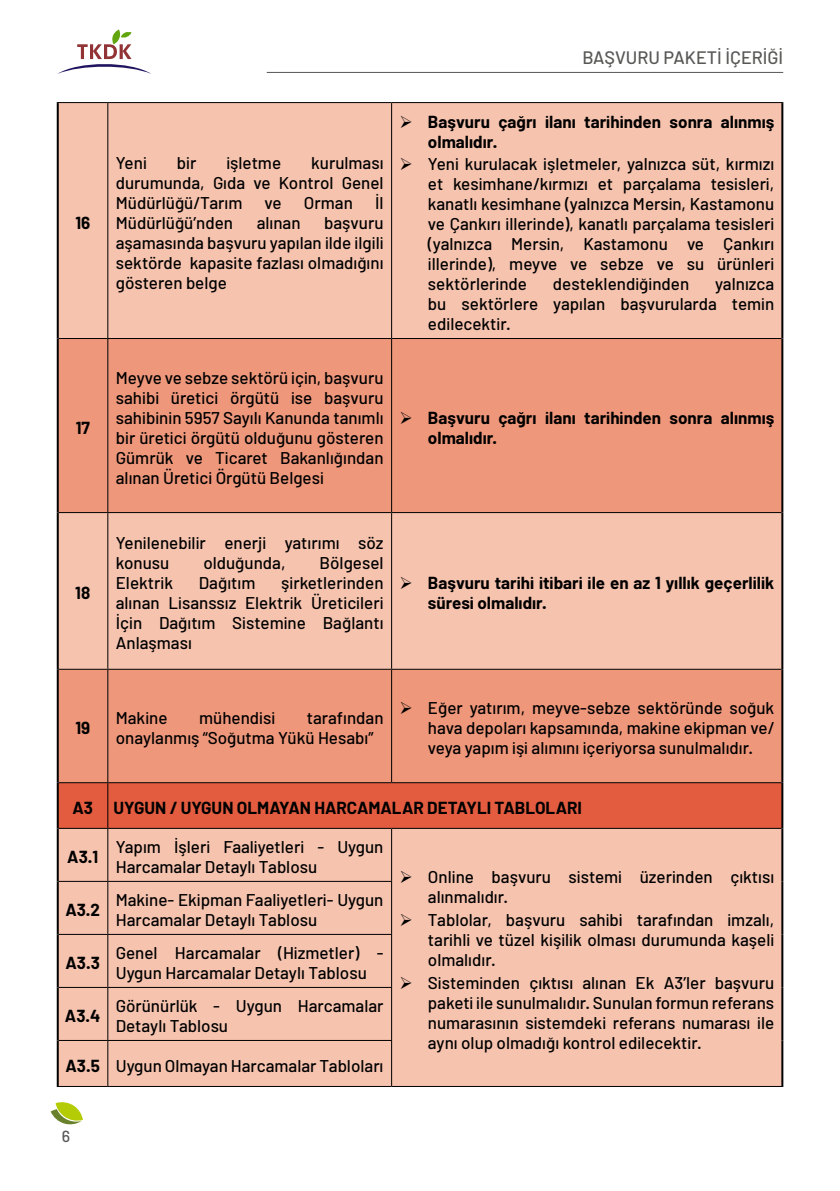
<style>
.page{position:relative;width:840px;height:1191px;background:#fff}
.page>*{position:absolute;margin:0;border:0;box-sizing:border-box;transform-origin:0 0}
.t1{font:500 18px "Barlow";color:#575756}
.t2{font:500 17px/20px "Barlow";color:#000;text-align:justify}
.t3{font:700 17px/20px "Barlow";color:#000}
.t4{font:500 16px "Barlow";color:#575756}
.s1{font-weight:700}
</style>
<div class="page">
<hr style="left:266px;top:72px;width:516px;height:1px;background:#575756">
<svg style="left:58px;top:29px;width:93px;height:45px"></svg>
<svg style="left:51px;top:1102px;width:32px;height:23px"></svg>
<div style="left:59px;top:103px;width:721px;height:983px;background:#f6c3af"></div>
<svg style="left:59px;top:339px;width:721px;height:443px;background:#f0a68d"></svg>
<div style="left:59px;top:783px;width:721px;height:45px;background:#e35c40"></div>
<hr style="left:57px;top:103px;width:2px;height:235px;background:#000">
<hr style="left:780px;top:103px;width:2px;height:235px;background:#000">
<hr style="left:57px;top:338px;width:2px;height:174px;background:#000">
<hr style="left:780px;top:338px;width:2px;height:174px;background:#000">
<hr style="left:57px;top:512px;width:2px;height:157px;background:#000">
<hr style="left:780px;top:512px;width:2px;height:157px;background:#000">
<hr style="left:57px;top:669px;width:2px;height:113px;background:#000">
<hr style="left:780px;top:669px;width:2px;height:113px;background:#000">
<hr style="left:57px;top:782px;width:2px;height:46px;background:#000">
<hr style="left:780px;top:782px;width:2px;height:46px;background:#000">
<hr style="left:57px;top:828px;width:2px;height:53px;background:#000">
<hr style="left:780px;top:828px;width:2px;height:53px;background:#000">
<hr style="left:780px;top:881px;width:2px;height:53px;background:#000">
<hr style="left:780px;top:934px;width:2px;height:53px;background:#000">
<hr style="left:780px;top:987px;width:2px;height:53px;background:#000">
<hr style="left:780px;top:1040px;width:2px;height:46px;background:#000">
<hr style="left:57px;top:881px;width:2px;height:53px;background:#000">
<hr style="left:57px;top:934px;width:2px;height:53px;background:#000">
<hr style="left:57px;top:987px;width:2px;height:53px;background:#000">
<hr style="left:57px;top:1040px;width:2px;height:46px;background:#000">
<hr style="left:57px;top:102px;width:51px;height:1px;background:#000">
<hr style="left:108px;top:102px;width:283px;height:1px;background:#000">
<hr style="left:107px;top:103px;width:1px;height:235px;background:#000">
<hr style="left:391px;top:102px;width:391px;height:1px;background:#000">
<hr style="left:391px;top:103px;width:1px;height:235px;background:#000">
<hr style="left:59px;top:338px;width:49px;height:1px;background:#000">
<hr style="left:108px;top:338px;width:283px;height:1px;background:#000">
<hr style="left:107px;top:339px;width:1px;height:173px;background:#000">
<hr style="left:391px;top:338px;width:389px;height:1px;background:#000">
<hr style="left:391px;top:339px;width:1px;height:173px;background:#000">
<hr style="left:59px;top:512px;width:49px;height:1px;background:#000">
<hr style="left:108px;top:512px;width:283px;height:1px;background:#000">
<hr style="left:107px;top:513px;width:1px;height:156px;background:#000">
<hr style="left:391px;top:512px;width:389px;height:1px;background:#000">
<hr style="left:391px;top:513px;width:1px;height:156px;background:#000">
<hr style="left:59px;top:669px;width:49px;height:1px;background:#000">
<hr style="left:108px;top:669px;width:283px;height:1px;background:#000">
<hr style="left:107px;top:670px;width:1px;height:112px;background:#000">
<hr style="left:391px;top:669px;width:389px;height:1px;background:#000">
<hr style="left:391px;top:670px;width:1px;height:112px;background:#000">
<hr style="left:59px;top:782px;width:49px;height:1px;background:#000">
<hr style="left:108px;top:782px;width:283px;height:1px;background:#000">
<hr style="left:107px;top:783px;width:1px;height:45px;background:#000">
<hr style="left:391px;top:782px;width:389px;height:1px;background:#000">
<hr style="left:59px;top:828px;width:49px;height:1px;background:#000">
<hr style="left:108px;top:828px;width:283px;height:1px;background:#000">
<hr style="left:107px;top:829px;width:1px;height:52px;background:#000">
<hr style="left:391px;top:828px;width:389px;height:1px;background:#000">
<hr style="left:391px;top:829px;width:1px;height:52px;background:#000">
<hr style="left:59px;top:881px;width:49px;height:1px;background:#000">
<hr style="left:108px;top:881px;width:284px;height:1px;background:#000">
<hr style="left:107px;top:882px;width:1px;height:52px;background:#000">
<hr style="left:391px;top:882px;width:1px;height:52px;background:#000">
<hr style="left:59px;top:934px;width:49px;height:1px;background:#000">
<hr style="left:108px;top:934px;width:284px;height:1px;background:#000">
<hr style="left:107px;top:935px;width:1px;height:52px;background:#000">
<hr style="left:391px;top:935px;width:1px;height:52px;background:#000">
<hr style="left:59px;top:987px;width:49px;height:1px;background:#000">
<hr style="left:108px;top:987px;width:284px;height:1px;background:#000">
<hr style="left:107px;top:988px;width:1px;height:52px;background:#000">
<hr style="left:391px;top:988px;width:1px;height:52px;background:#000">
<hr style="left:59px;top:1040px;width:49px;height:1px;background:#000">
<hr style="left:108px;top:1040px;width:284px;height:1px;background:#000">
<hr style="left:107px;top:1041px;width:1px;height:45px;background:#000">
<hr style="left:391px;top:1041px;width:1px;height:45px;background:#000">
<hr style="left:57px;top:1086px;width:51px;height:1px;background:#000">
<hr style="left:108px;top:1086px;width:283px;height:1px;background:#000">
<hr style="left:391px;top:1086px;width:391px;height:1px;background:#000">
<svg style="left:413px;top:127px;width:17px;height:1px"></svg>
<svg style="left:413px;top:170px;width:17px;height:1px"></svg>
<svg style="left:413px;top:424px;width:17px;height:1px"></svg>
<svg style="left:413px;top:589px;width:17px;height:1px"></svg>
<svg style="left:413px;top:714px;width:17px;height:1px"></svg>
<svg style="left:413px;top:882px;width:17px;height:1px"></svg>
<svg style="left:413px;top:925px;width:17px;height:1px"></svg>
<svg style="left:413px;top:988px;width:17px;height:1px"></svg>
<p class="t3" style="left:75px;top:213px;width:16px">16</p>
<p class="t3" style="left:76px;top:418px;width:16px">17</p>
<p class="t3" style="left:75px;top:583px;width:16px">18</p>
<p class="t3" style="left:75px;top:718px;width:16px">19</p>
<p class="t1" style="left:582px;top:46px;width:202px">BAŞVURU PAKETI IÇERIĞI</p>
<p class="t2" style="left:116px;top:153px;width:33px">Yeni</p>
<p class="t2" style="left:177px;top:153px;width:21px">bir</p>
<p class="t2" style="left:226px;top:153px;width:56px">işletme</p>
<p class="t2" style="left:116px;top:153px;width:269px;text-indent:195px">kurulması durumunda, Gıda ve Kontrol Genel Müdürlüğü/Tarım</p>
<p class="t2" style="left:264px;top:192px;width:19px">ve</p>
<p class="t2" style="left:304px;top:192px;width:50px">Orman</p>
<p class="t2" style="left:375px;top:192px;width:10px">İl</p>
<p class="t2" style="left:116px;top:212px;width:269px;text-indent:208px">başvuru aşamasında başvuru yapılan ilde ilgili sektörde kapasite fazlası olmadığını gösteren belge</p>
<p class="t2" style="left:116px;top:212px;width:119px">Müdürlüğü’nden</p>
<p class="t2" style="left:256px;top:212px;width:45px">alınan</p>
<p class="t2" style="left:116px;top:367px;width:269px">Meyve ve sebze sektörü için, başvuru sahibi üretici örgütü ise başvuru sahibinin 5957 Sayılı Kanunda tanımlı bir üretici örgütü olduğunu gösteren Gümrük ve Ticaret Bakanlığından alınan Üretici Örgütü Belgesi</p>
<p class="t3" style="left:428px;top:111px;width:347px;text-indent:-28px">➢ Başvuru çağrı ilanı tarihinden sonra alınmış olmalıdır.</p>
<p class="t2" style="left:428px;top:154px;width:347px;text-indent:-28px">➢ Yeni kurulacak işletmeler, yalnızca süt, kırmızı et kesimhane/kırmızı et parçalama tesisleri, kanatlı kesimhane (yalnızca Mersin, Kastamonu ve Çankırı illerinde), kanatlı parçalama tesisleri (yalnızca Mersin, Kastamonu ve Çankırı illerinde), meyve ve sebze ve su ürünleri sektörlerinde</p>
<p class="t2" style="left:428px;top:274px;width:347px;text-indent:287px">yalnızca bu sektörlere yapılan başvurularda temin edilecektir.</p>
<p class="t2" style="left:552px;top:274px;width:138px">desteklendiğinden</p>
<p class="t3" style="left:427px;top:407px;width:347px;text-indent:-28px">➢ Başvuru çağrı ilanı tarihinden sonra alınmış olmalıdır.</p>
<p class="t2" style="left:116px;top:533px;width:269px">Yenilenebilir enerji yatırımı söz konusu</p>
<p class="t2" style="left:203px;top:553px;width:84px">olduğunda,</p>
<p class="t2" style="left:319px;top:553px;width:65px">Bölgesel</p>
<p class="t2" style="left:116px;top:573px;width:269px;text-indent:165px">şirketlerinden alınan Lisanssız Elektrik Üreticileri İçin Dağıtım Sistemine Bağlantı Anlaşması</p>
<p class="t3" style="left:427px;top:573px;width:347px;text-indent:-28px">➢ Başvuru tarihi itibari ile en az 1 yıllık geçerlilik süresi olmalıdır.</p>
<p class="t2" style="left:116px;top:573px;width:59px">Elektrik</p>
<p class="t2" style="left:199px;top:573px;width:58px">Dağıtım</p>
<p class="t2" style="left:116px;top:708px;width:269px;text-indent:191px">tarafından onaylanmış “Soğutma Yükü Hesabı”</p>
<p class="t2" style="left:427px;top:698px;width:347px;text-indent:-28px">➢ Eğer yatırım, meyve-sebze sektöründe soğuk hava depoları kapsamında, makine ekipman ve/ veya yapım işi alımını içeriyorsa sunulmalıdır.</p>
<p class="t2" style="left:116px;top:708px;width:53px">Makine</p>
<p class="t2" style="left:199px;top:708px;width:78px">mühendisi</p>
<p class="t3" style="left:72px;top:797px;width:511px">A3 UYGUN / UYGUN OLMAYAN HARCAMALAR DETAYLI TABLOLARI</p>
<p class="t3" style="left:67px;top:847px;width:32px">A3.1</p>
<p class="t2" style="left:116px;top:836px;width:269px">Yapım İşleri Faaliyetleri - Uygun<br>Harcamalar Detaylı Tablosu</p>
<p class="t2" style="left:427px;top:866px;width:347px;text-indent:-28px">➢ Online başvuru sistemi üzerinden çıktısı alınmalıdır.</p>
<p class="t2" style="left:427px;top:909px;width:347px;text-indent:-28px">➢ Tablolar, başvuru sahibi tarafından imzalı, tarihli ve tüzel kişilik olması durumunda kaşeli olmalıdır.</p>
<p class="t2" style="left:427px;top:972px;width:347px;text-indent:-28px">➢ Sisteminden çıktısı alınan Ek A3’ler başvuru paketi ile sunulmalıdır. Sunulan formun referans numarasının sistemdeki referans numarası ile aynı olup olmadığı kontrol edilecektir.</p>
<p class="t3" style="left:65px;top:900px;width:36px">A3.2</p>
<p class="t2" style="left:116px;top:889px;width:269px">Makine- Ekipman Faaliyetleri- Uygun<br>Harcamalar Detaylı Tablosu</p>
<p class="t3" style="left:65px;top:953px;width:36px">A3.3</p>
<p class="t2" style="left:116px;top:942px;width:269px">Genel Harcamalar (Hizmetler) -<br>Uygun Harcamalar Detaylı Tablosu</p>
<p class="t3" style="left:65px;top:1006px;width:37px">A3.4</p>
<p class="t2" style="left:116px;top:995px;width:269px">Görünürlük - Uygun Harcamalar<br>Detaylı Tablosu</p>
<p class="t2" style="left:65px;top:1055px;width:319px"><span class="s1">A3.5</span> Uygun Olmayan Harcamalar Tabloları</p>
<p class="t4" style="left:62px;top:1126px;width:10px">6</p>
</div>
